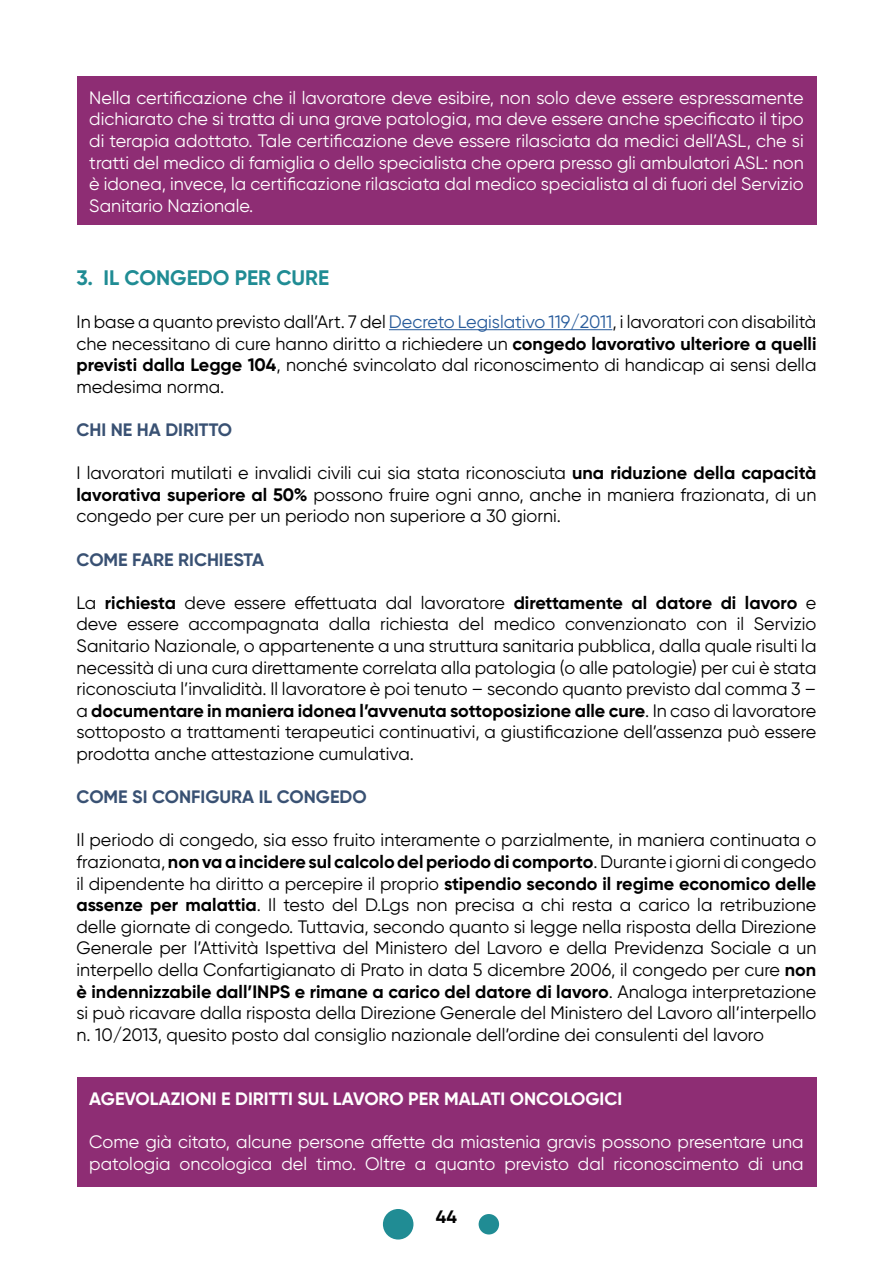
<style>
.page{position:relative;width:893px;height:1263px;background:#fff}
.page>*{position:absolute;margin:0;border:0;box-sizing:border-box;transform-origin:0 0}
.t1{font:700 21px "Gilroy";color:#208c94}
.t2{font:18px/21.6px "Gilroy";color:#000;text-align:justify}
.t3{font:18px/21.6px "Gilroy";color:#fff;text-align:justify}
.t4{font:700 18px "Gilroy";color:#395173}
.t5{font:700 18px "Gilroy";color:#fff}
.t6{font:700 18px "Gilroy";color:#000}
.s1{color:#275b9b}
.s2{font-weight:700}
</style>
<div class="page">
<div style="left:383px;top:1209px;width:30px;height:30px;background:#208c94;border-radius:50%"></div>
<div style="left:479px;top:1214px;width:20px;height:20px;background:#208c94;border-radius:50%"></div>
<div style="left:77px;top:77px;width:739px;height:148px;background:#8e2d74"></div>
<hr style="left:389px;top:329px;width:223px;height:1px;background:#275b9b">
<div style="left:77px;top:1077px;width:739px;height:109px;background:#8e2d74"></div>
<p class="t3" style="left:89px;top:87px;width:716px">Nella certificazione che il lavoratore deve esibire, non solo deve essere espressamente dichiarato che si tratta di una grave patologia, ma deve essere anche specificato il tipo di terapia adottato. Tale certificazione deve essere rilasciata da medici dell’ASL, che si tratti del medico di famiglia o dello specialista che opera presso gli ambulatori ASL: non è idonea, invece, la certificazione rilasciata dal medico specialista al di fuori del Servizio Sanitario Nazionale.</p>
<p class="t1" style="left:77px;top:264px;width:254px">3. IL CONGEDO PER CURE</p>
<p class="t2" style="left:77px;top:311px;width:741px">In base a quanto previsto dall’Art. 7 del <span class="s1">Decreto Legislativo 119/2011</span>, i lavoratori con disabilità che necessitano di cure hanno diritto a richiedere un <span class="s2">congedo lavorativo ulteriore a quelli previsti dalla Legge 104</span>, nonché svincolato dal riconoscimento di handicap ai sensi della medesima norma.</p>
<p class="t4" style="left:77px;top:418px;width:157px">CHI NE HA DIRITTO</p>
<p class="t2" style="left:77px;top:462px;width:741px">I lavoratori mutilati e invalidi civili cui sia stata riconosciuta <span class="s2">una riduzione della capacità lavorativa superiore al 50%</span> possono fruire ogni anno, anche in maniera frazionata, di un congedo per cure per un periodo non superiore a 30 giorni.</p>
<p class="t4" style="left:77px;top:548px;width:189px">COME FARE RICHIESTA</p>
<p class="t2" style="left:77px;top:591px;width:741px">La <span class="s2">richiesta</span> deve essere effettuata dal lavoratore <span class="s2">direttamente al datore di lavoro</span> e deve essere accompagnata dalla richiesta del medico convenzionato con il Servizio Sanitario Nazionale, o appartenente a una struttura sanitaria pubblica, dalla quale risulti la necessità di una cura direttamente correlata alla patologia (o alle patologie) per cui è stata riconosciuta l’invalidità. Il lavoratore è poi tenuto – secondo quanto previsto dal comma 3 – a <span class="s2">documentare in maniera idonea l’avvenuta sottoposizione alle cure</span>. In caso di lavoratore sottoposto a trattamenti terapeutici continuativi, a giustificazione dell’assenza può essere prodotta anche attestazione cumulativa.</p>
<p class="t4" style="left:77px;top:786px;width:292px">COME SI CONFIGURA IL CONGEDO</p>
<p class="t2" style="left:77px;top:829px;width:741px">Il periodo di congedo, sia esso fruito interamente o parzialmente, in maniera continuata o frazionata, <span class="s2">non va a incidere sul calcolo del periodo di comporto</span>. Durante i giorni di congedo il dipendente ha diritto a percepire il proprio <span class="s2">stipendio secondo il regime economico delle assenze per malattia</span>. Il testo del D.Lgs non precisa a chi resta a carico la retribuzione delle giornate di congedo. Tuttavia, secondo quanto si legge nella risposta della Direzione Generale per l’Attività Ispettiva del Ministero del Lavoro e della Previdenza Sociale a un interpello della Confartigianato di Prato in data 5 dicembre 2006, il congedo per cure <span class="s2">non è indennizzabile dall’INPS e rimane a carico del datore di lavoro</span>. Analoga interpretazione si può ricavare dalla risposta della Direzione Generale del Ministero del Lavoro all’interpello n. 10/2013, quesito posto dal consiglio nazionale dell’ordine dei consulenti del lavoro</p>
<p class="t5" style="left:89px;top:1087px;width:534px">AGEVOLAZIONI E DIRITTI SUL LAVORO PER MALATI ONCOLOGICI</p>
<p class="t3" style="left:89px;top:1131px;width:716px">Come già citato, alcune persone affette da miastenia gravis possono presentare una patologia oncologica del timo. Oltre a quanto previsto dal riconoscimento di una</p>
<p class="t6" style="left:436px;top:1206px;width:23px">44</p>
</div>
